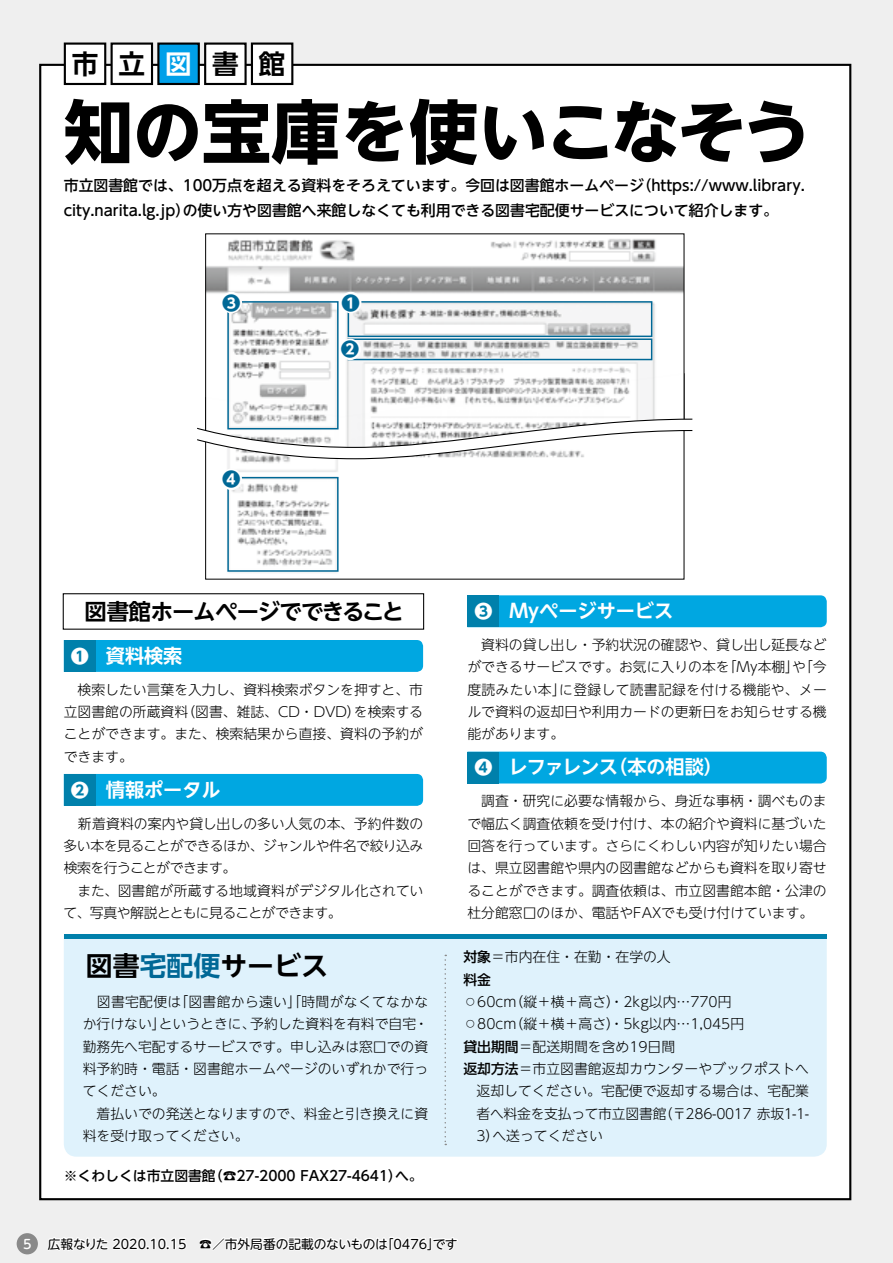
<style>
.page{position:relative;width:893px;height:1263px;background:#efefef}
.page>*{position:absolute;margin:0;border:0;box-sizing:border-box;transform-origin:0 0}
.t1{font:700 69.15px "UD Shin Go NT Pro";color:#000}
.t2{font:700 26.85px "UD Shin Go NT Pro De";color:#000}
.t3{font:700 26.55px "UD Shin Go NT Pro De";color:#000}
.t4{font:700 26.55px "UD Shin Go NT Pro De";color:#fff}
.t5{font:700 22.35px "UD Shin Go NT Pr 6 De";letter-spacing:-.04em;color:#000}
.t6{font:700 19.2px "UD Shin Go NT Pro De";color:#fff}
.t7{font:700 18.45px "UD Shin Go NT Pro";color:#006896}
.t8{font:700 18px "UD Shin Go NT Pro";color:#fff}
.t9{font:500 14.85px/25.5px "UD Shin Go NT Pro";color:#000}
.t10{font:300 13.8px/22.4px "UD Shin Go NT Pro";color:#000}
.t11{font:300 13.8px/22.4px "UD Shin Go NT Pro";letter-spacing:-.02em;color:#000}
.t12{font:500 13.8px "UD Shin Go NT Pro";color:#000}
.t13{font:300 13.8px "UD Shin Go NT Pro";letter-spacing:.02em;color:#000}
.t14{font:12.75px "UD Shin M Go Pr 6";color:#000}
.t15{font:500 12.75px "UD Shin M Go Pr 6";color:#fff}
.s1{color:#006896}
.s2{font-weight:500}
</style>
<div class="page">
<div style="left:40px;top:65px;width:810px;height:1134px;background:#fff"></div>
<div style="left:65px;top:44px;width:40px;height:40px;background:#fff"></div>
<div style="left:64px;top:43px;width:42px;height:42px;border:2px solid #000"></div>
<div style="left:112px;top:44px;width:40px;height:40px;background:#fff"></div>
<div style="left:111px;top:43px;width:42px;height:42px;border:2px solid #000"></div>
<div style="left:158px;top:44px;width:41px;height:40px;background:#00a0e9"></div>
<div style="left:157px;top:43px;width:43px;height:42px;border:2px solid #000"></div>
<div style="left:205px;top:44px;width:41px;height:40px;background:#fff"></div>
<div style="left:204px;top:43px;width:43px;height:42px;border:2px solid #000"></div>
<div style="left:252px;top:44px;width:40px;height:40px;background:#fff"></div>
<div style="left:251px;top:43px;width:42px;height:42px;border:2px solid #000"></div>
<div style="left:64px;top:939px;width:763px;height:218px;background:#dff2fc"></div>
<div style="left:64px;top:934px;width:763px;height:5px;background:#0080ab"></div>
<svg style="left:444px;top:955px;width:2px;height:190px"></svg>
<div style="left:499px;top:595px;width:328px;height:32px;background:#00a7e1"></div>
<div style="left:467px;top:595px;width:32px;height:32px;background:#0080ab"></div>
<div style="left:499px;top:752px;width:328px;height:31px;background:#00a7e1"></div>
<div style="left:467px;top:752px;width:32px;height:31px;background:#0080ab"></div>
<div style="left:96px;top:640px;width:327px;height:32px;background:#00a7e1"></div>
<div style="left:64px;top:640px;width:32px;height:32px;background:#0080ab"></div>
<div style="left:96px;top:774px;width:327px;height:32px;background:#00a7e1"></div>
<div style="left:64px;top:774px;width:32px;height:32px;background:#0080ab"></div>
<div style="left:63px;top:593px;width:361px;height:37px;border:1px solid #000"></div>
<svg style="left:205px;top:492px;width:479px;height:88px"></svg>
<svg style="left:205px;top:233px;width:479px;height:185px"></svg>
<div style="left:227px;top:301px;width:112px;height:128px;border:1px solid #006896"></div>
<div style="left:227px;top:477px;width:112px;height:95px;border:1px solid #006896"></div>
<div style="left:348px;top:301px;width:304px;height:36px;border:1px solid #006896"></div>
<div style="left:348px;top:338px;width:304px;height:22px;border:1px solid #006896"></div>
<svg style="left:338px;top:290px;width:25px;height:25px"></svg>
<svg style="left:219px;top:290px;width:25px;height:25px"></svg>
<svg style="left:197px;top:418px;width:496px;height:74px"></svg>
<svg style="left:336px;top:337px;width:27px;height:25px"></svg>
<svg style="left:46px;top:1198px;width:142px;height:53px"></svg>
<svg style="left:199px;top:1237px;width:259px;height:14px"></svg>
<div style="left:17px;top:1233px;width:21px;height:21px;background:#898989;border-radius:50%"></div>
<h3 class="t3" style="left:72px;top:42px;width:28px">市</h3>
<h3 class="t3" style="left:119px;top:42px;width:28px">立</h3>
<h3 class="t4" style="left:165px;top:42px;width:28px">図</h3>
<h3 class="t3" style="left:212px;top:42px;width:28px">書</h3>
<h3 class="t3" style="left:259px;top:42px;width:28px">館</h3>
<h1 class="t1" style="left:64px;top:75px;width:749px">知の宝庫を使いこなそう</h1>
<p class="t9" style="left:183px;top:172px;width:597px;text-indent:-119px">市立図書館では、100万点を超える資料をそろえています。今回は図書館ホームページ<br>の使い方や図書館へ来館しなくても利用できる図書宅配便サービスについて紹介します。</p>
<p class="t9" style="left:636px;top:172px;width:170px">（https://www.library.</p>
<p class="t9" style="left:64px;top:198px;width:128px">city.narita l g. .jp）</p>
<h3 class="t7" style="left:222px;top:287px;width:20px">3</h3>
<h3 class="t7" style="left:342px;top:287px;width:20px">1</h3>
<h3 class="t7" style="left:341px;top:334px;width:20px">2</h3>
<h3 class="t7" style="left:222px;top:464px;width:20px">4</h3>
<h3 class="t5" style="left:84px;top:593px;width:321px">図書館ホームページでできること</h3>
<h3 class="t6" style="left:106px;top:640px;width:78px">資料検索</h3>
<h3 class="t8" style="left:71px;top:641px;width:20px">❶</h3>
<p class="t10" style="left:64px;top:678px;width:361px;text-align:right">　検索したい言葉を入力し、資料検索ボタンを押すと、市を検索する</p>
<p class="t10" style="left:181px;top:700px;width:181px">（図書、雑誌、CD・DVD）</p>
<p class="t10" style="left:64px;top:700px;width:361px">立図書館の所蔵資料<br>ことができます。また、検索結果から直接、資料の予約ができます。</p>
<h3 class="t6" style="left:106px;top:774px;width:116px">情報ポータル</h3>
<h3 class="t8" style="left:71px;top:775px;width:20px">❷</h3>
<p class="t11" style="left:64px;top:812px;width:361px">　新着資料の案内や貸し出しの多い人気の本、予約件数の多い本を見ることができるほか、ジャンルや件名で絞り込み検索を行うことができます。<br>　また、図書館が所蔵する地域資料がデジタル化されていて、写真や解説とともに見ることができます。</p>
<h2 class="t2" style="left:86px;top:944px;width:244px">図書<span class="s1">宅配便</span>サービス</h2>
<p class="t13" style="left:174px;top:991px;width:255px">「図書館から遠い」「時間がなくてなかな</p>
<p class="t10" style="left:83px;top:990px;width:100px">　図書宅配便は</p>
<p class="t10" style="left:83px;top:1012px;width:347px">か行けない」<br>勤務先へ宅配するサービスです。申し込みは窓口での資料予約時・電話・図書館ホームページのいずれかで行ってください。<br>　着払いでの発送となりますので、料金と引き換えに資料を受け取ってください。</p>
<p class="t10" style="left:250px;top:1012px;width:179px">予約した資料を有料で自宅・</p>
<p class="t10" style="left:159px;top:1012px;width:98px">というときに、</p>
<p class="t12" style="left:64px;top:1164px;width:154px">※くわしくは市立図書館</p>
<p class="t12" style="left:209px;top:1164px;width:215px">（☎27-2000 FAX27-4641 へ）。</p>
<h3 class="t6" style="left:509px;top:595px;width:165px">Myページサービス</h3>
<h3 class="t8" style="left:474px;top:597px;width:20px">❸</h3>
<p class="t10" style="left:467px;top:633px;width:361px;text-align:right">　資料の貸し出し・予約状況の確認や、貸し出し延長など「My本棚 「や」 今</p>
<p class="t10" style="left:559px;top:655px;width:269px;text-indent:-92px">ができるサービスです。お気に入りの本を<br>に登録して読書記録を付ける機能や、メー</p>
<p class="t10" style="left:467px;top:678px;width:361px">度読みたい本」<br>ルで資料の返却日や利用カードの更新日をお知らせする機能があります。</p>
<h3 class="t6" style="left:608px;top:751px;width:116px">（本の相談(</h3>
<h3 class="t6" style="left:509px;top:751px;width:111px">レファレンス</h3>
<h3 class="t8" style="left:474px;top:753px;width:20px">❹</h3>
<p class="t10" style="left:467px;top:789px;width:361px;text-align:justify">　調査・研究に必要な情報から、身近な事柄・調べものまで幅広く調査依頼を受け付け、本の紹介や資料に基づいた回答を行っています。さらにくわしい内容が知りたい場合は、県立図書館や県内の図書館などからも資料を取り寄せることができます。調査依頼は、市立図書館本館・公津の杜分館窓口のほか、電話やFAXでも受け付けています。</p>
<p class="t10" style="left:463px;top:945px;width:209px"><span class="s2">対象</span>＝市内在住・在勤・在学の人<span class="s2">料金</span></p>
<p class="t10" style="left:509px;top:990px;width:224px">（縦＋横＋高さ）・2kg以内…770円</p>
<p class="t10" style="left:509px;top:990px;width:236px;text-indent:-46px">◦60cm<br>（縦＋横＋高さ）・5kg以内…1,045円</p>
<p class="t10" style="left:463px;top:1012px;width:54px">◦80cm</p>
<p class="t10" style="left:463px;top:1035px;width:213px"><span class="s2">貸出期間</span>＝配送期間を含め19日間</p>
<p class="t10" style="left:463px;top:1057px;width:347px"><span class="s2">返却方法</span>＝市立図書館返却カウンターやブックポストへ</p>
<p class="t10" style="left:476px;top:1079px;width:334px">返却してください。宅配便で返却する場合は、宅配業</p>
<p class="t11" style="left:659px;top:1102px;width:152px">（〒286-0017 赤坂1-1-</p>
<p class="t10" style="left:492px;top:1102px;width:175px;text-indent:-16px">者へ料金を支払って市立図書館へ送ってください</p>
<p class="t10" style="left:476px;top:1124px;width:24px">3）</p>
<p class="t15" style="left:23px;top:1233px;width:10px">5</p>
<p class="t14" style="left:381px;top:1233px;width:78px">「0476 です</p>
<p class="t14" style="left:48px;top:1233px;width:341px">広報なりた 2020.10.15　☎／市外局番の記載のないものは</p>
<p class="t14" style="left:427px;top:1233px;width:14px">」</p>
</div>
